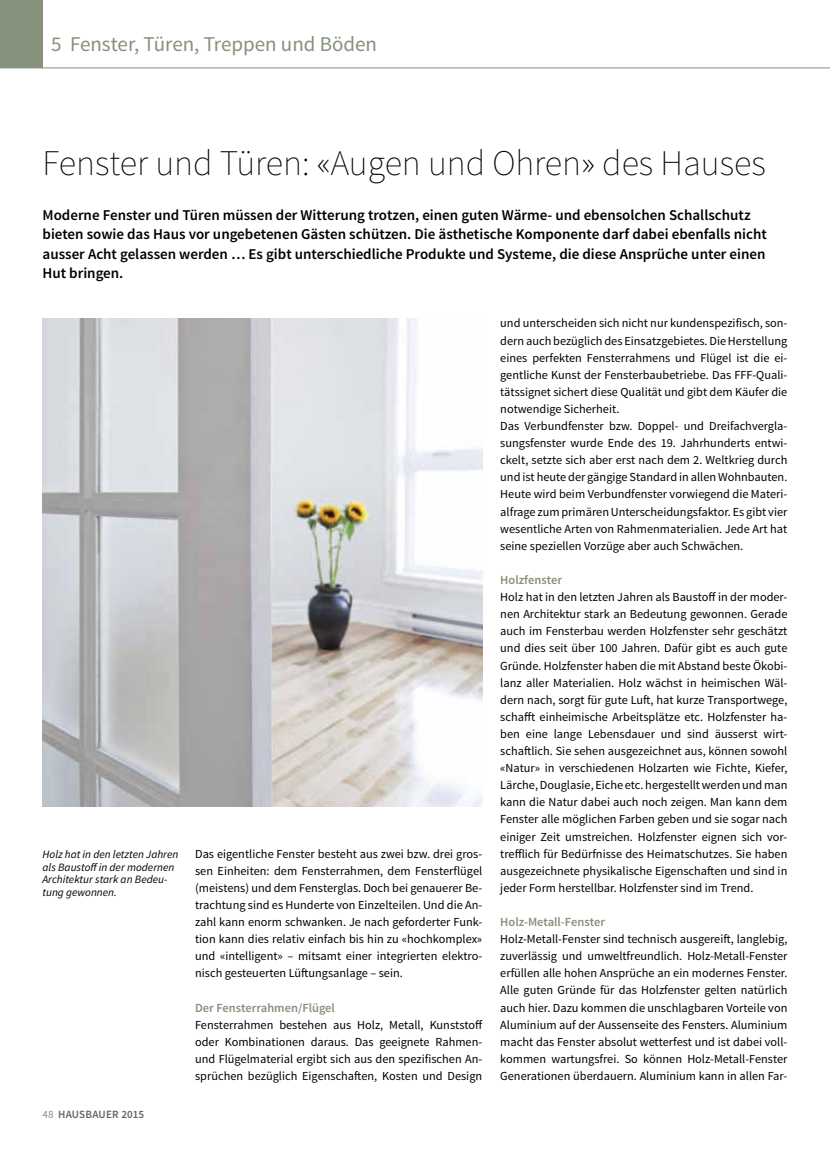
<style>
.page{position:relative;width:830px;height:1161px;background:#fff}
.page>*{position:absolute;margin:0;border:0;box-sizing:border-box;transform-origin:0 0}
.t1{font:200 36px "Source Sans Pro";color:#000}
.t2{font:21px "Source Sans Pro";color:#85917b}
.t3{font:600 15px/19.5px "Source Sans Pro";color:#000}
.t4{font:600 12.45px "Source Sans Pro";color:#85917b}
.t5{font:12.3px/17.1px "Source Sans Pro";color:#000;text-align:justify}
.t6{font:italic 11.25px/12.8px "Source Sans Pro";color:#000}
.t7{font:600 11.1px "Source Sans Pro";letter-spacing:.01em;color:#636363}
.s1{font-weight:400;color:#85917b}
</style>
<div class="page">
<div style="left:0;top:0;width:43px;height:68px;background:#85917b"></div>
<hr style="left:0;top:68px;width:829px;height:1px;background:#85917b">
<img style="left:43px;top:319px;width:439px;height:487px">
<h2 class="t2" style="left:51px;top:31px;width:327px">5 Fenster, Türen, Treppen und Böden</h2>
<h1 class="t1" style="left:43px;top:141px;width:724px">Fenster und Türen: «Augen und Ohren» des Hauses</h1>
<p class="t3" style="left:43px;top:205px;width:725px">Moderne Fenster und Türen müssen der Witterung trotzen, einen guten Wärme- und ebensolchen Schallschutz bieten sowie das Haus vor ungebetenen Gästen schützen. Die ästhetische Komponente darf dabei ebenfalls nicht ausser Acht gelassen werden … Es gibt unterschiedliche Produkte und Systeme, die diese Ansprüche unter einen Hut bringen.</p>
<p class="t5" style="left:500px;top:315px;width:288px;text-align:left">und unterscheiden sich nicht nur kundenspezifisch, son&shy;dern auch bezüglich des Einsatzgebietes. Die Herstellung eines perfekten Fensterrahmens und Flügel ist die ei&shy;gentliche Kunst der Fensterbaubetriebe. Das FFF-Quali&shy;tätssignet sichert diese Qualität und gibt dem Käufer die notwendige Sicherheit.<br>Das Verbundfenster bzw. Doppel- und Dreifachvergla&shy;sungsfenster wurde Ende des 19. Jahrhunderts entwi&shy;ckelt, setzte sich aber erst nach dem 2. Weltkrieg durch und ist heute der gängige Standard in allen Wohnbauten.<br>Heute wird beim Verbundfenster vorwiegend die Materi&shy;alfrage zum primären Unterscheidungsfaktor. Es gibt vier wesentliche Arten von Rahmenmaterialien. Jede Art hat seine speziellen Vorzüge aber auch Schwächen.</p>
<p class="t4" style="left:500px;top:572px;width:63px">Holzfenster</p>
<p class="t5" style="left:500px;top:589px;width:288px">Holz hat in den letzten Jahren als Baustoff in der moder&shy;nen Architektur stark an Bedeutung gewonnen. Gerade auch im Fensterbau werden Holzfenster sehr geschätzt und dies seit über 100 Jahren. Dafür gibt es auch gute Gründe. Holzfenster haben die mit Abstand beste Ökobi&shy;lanz aller Materialien. Holz wächst in heimischen Wäl&shy;dern nach, sorgt für gute Luft, hat kurze Transportwege, schafft einheimische Arbeitsplätze etc. Holzfenster ha&shy;ben eine lange Lebensdauer und sind äusserst wirt&shy;schaftlich. Sie sehen ausgezeichnet aus, können sowohl «Natur» in verschiedenen Holzarten wie Fichte, Kiefer, Lärche, Douglasie, Eiche etc. hergestellt werden und man kann die Natur dabei auch noch zeigen. Man kann dem Fenster alle möglichen Farben geben und sie sogar nach einiger Zeit umstreichen. Holzfenster eignen sich vor&shy;trefflich für Bedürfnisse des Heimatschutzes. Sie haben ausgezeichnete physikalische Eigenschaften und sind in jeder Form herstellbar. Holzfenster sind im Trend.</p>
<p class="t4" style="left:500px;top:914px;width:106px">Holz-Metall-Fenster</p>
<p class="t5" style="left:500px;top:931px;width:288px">Holz-Metall-Fenster sind technisch ausgereift, langlebig, zuverlässig und umweltfreundlich. Holz-Metall-Fenster erfüllen alle hohen Ansprüche an ein modernes Fenster.<br>Alle guten Gründe für das Holzfenster gelten natürlich auch hier. Dazu kommen die unschlagbaren Vorteile von Aluminium auf der Aussenseite des Fensters. Aluminium macht das Fenster absolut wetterfest und ist dabei voll&shy;kommen wartungsfrei. So können Holz-Metall-Fenster Generationen überdauern. Aluminium kann in allen Far-</p>
<p class="t5" style="left:195px;top:845px;width:288px">Das eigentliche Fenster besteht aus zwei bzw. drei gros&shy;sen Einheiten: dem Fensterrahmen, dem Fensterflügel (meistens) und dem Fensterglas. Doch bei genauerer Be&shy;trachtung sind es Hunderte von Einzelteilen. Und die An&shy;zahl kann enorm schwanken. Je nach geforderter Funk&shy;tion kann dies relativ einfach bis hin zu «hochkomplex» und «intelligent» – mitsamt einer integrierten elektro&shy;nisch gesteuerten Lüftungsanlage – sein.</p>
<p class="t4" style="left:195px;top:999px;width:141px">Der Fensterrahmen/Flügel</p>
<p class="t5" style="left:195px;top:1016px;width:289px">Fensterrahmen bestehen aus Holz, Metall, Kunststoff oder Kombinationen daraus. Das geeignete Rahmen&shy;und Flügelmaterial ergibt sich aus den spezifischen An&shy;sprüchen bezüglich Eigenschaften, Kosten und Design</p>
<p class="t6" style="left:43px;top:848px;width:137px">Holz hat in den letzten Jahren als Baustoff in der modernen<br>Architektur stark an Bedeu&shy;tung gewonnen.</p>
<p class="t7" style="left:43px;top:1108px;width:103px"><span class="s1">48</span> HAUSBAUER 2015</p>
</div>
